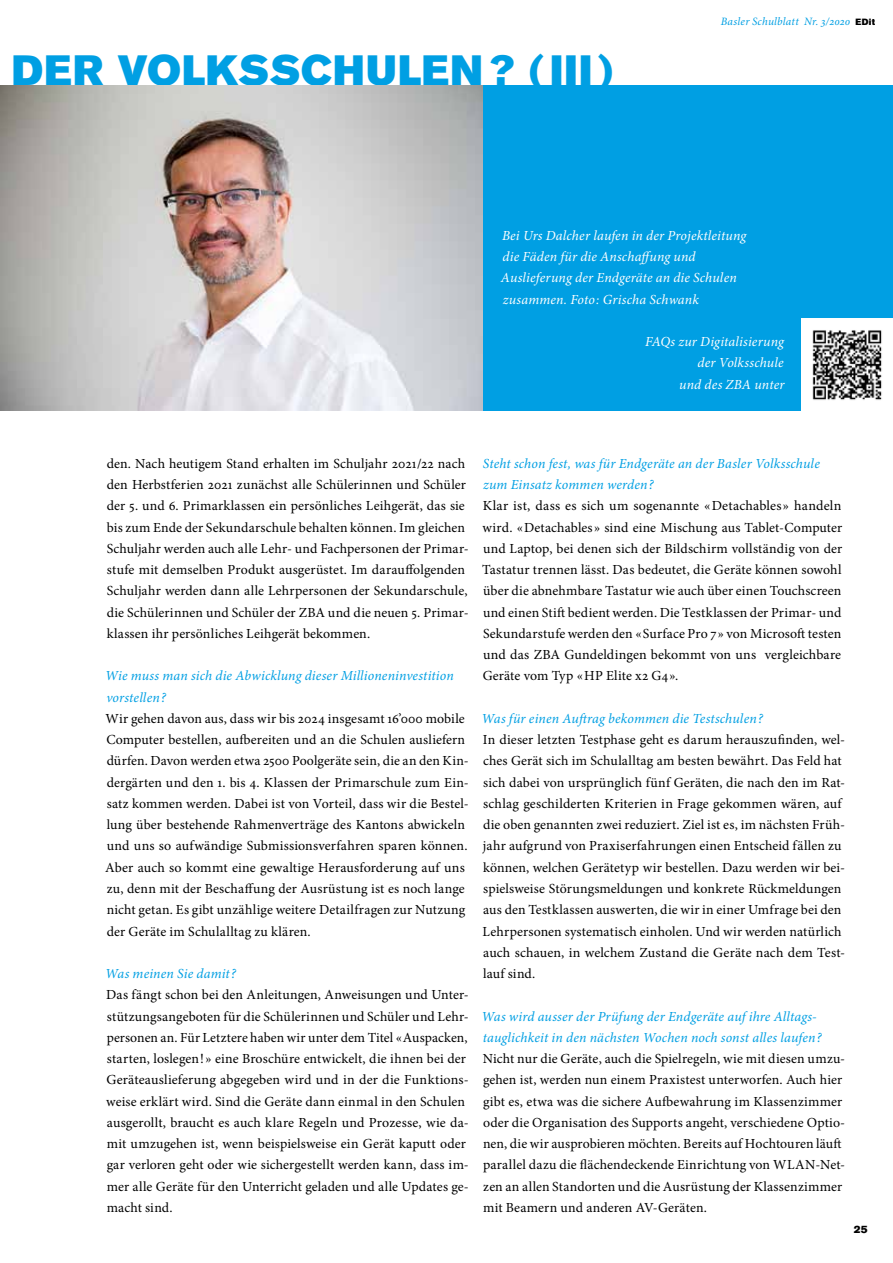
<style>
.page{position:relative;width:893px;height:1263px;background:#fff}
.page>*{position:absolute;margin:0;border:0;box-sizing:border-box;transform-origin:0 0}
.t1{font:42px "Akzidenz Grotesk BE Super";letter-spacing:.025em;color:#009fe3}
.t2{font:13.8px/21.3px "Minion Pro";letter-spacing:.01em;color:#000}
.t3{font:italic 13.8px/21.3px "Minion Pro";letter-spacing:.01em;color:#009fe3}
.t4{font:italic 13.8px/21.3px "Minion Pro";letter-spacing:.01em;color:#fff}
.t5{font:italic 11.25px "Minion Pro";letter-spacing:.015em;color:#009fe3}
.t6{font:10.5px "Akzidenz Grotesk BE Super";color:#000}
.s1{font-family:"Akzidenz Grotesk BE Super";font-style:normal;font-size:9px;color:#000}
</style>
<div class="page">
<div style="left:0;top:85px;width:893px;height:325px;background:#009fe3"></div>
<img style="left:0;top:85px;width:483px;height:325px">
<img style="left:801px;top:319px;width:92px;height:91px">
<h1 class="t1" style="left:12px;top:46px;width:603px">DER VOLKSSCHULEN ? ( III )</h1>
<p class="t5" style="left:721px;top:14px;width:156px">Basler Schulblatt Nr. 3/2020 <span class="s1">EDit</span></p>
<p class="t4" style="left:501px;top:225px;width:247px">Bei Urs Dalcher laufen in der Projektleitung die Fäden für die Anschaffung und Auslieferung der Endgeräte an die Schulen zusammen. Foto : Grischa Schwank</p>
<p class="t4" style="left:645px;top:331px;width:141px;text-align:right">FAQs zur Digitalisierung der Volksschule<br>und des ZBA unter</p>
<p class="t2" style="left:107px;top:453px;width:364px">den. Nach heutigem Stand erhalten im Schuljahr 2021/22 nach den Herbstferien 2021 zunächst alle Schülerinnen und Schüler der 5. und 6. Primarklassen ein persönliches Leihgerät, das sie bis zum Ende der Sekundarschule behalten können. Im gleichen Schuljahr werden auch alle Lehr- und Fachpersonen der Primar&shy;stufe mit demselben Produkt ausgerüstet. Im darauffolgenden Schuljahr werden dann alle Lehrpersonen der Sekundarschule, die Schülerinnen und Schüler der ZBA und die neuen 5. Primar&shy;klassen ihr persönliches Leihgerät bekommen.</p>
<p class="t3" style="left:105px;top:665px;width:350px">Wie muss man sich die Abwicklung dieser Millioneninvestition vorstellen ?</p>
<p class="t2" style="left:105px;top:708px;width:365px">Wir gehen davon aus, dass wir bis 2024 insgesamt 16’000 mobile Computer bestellen, aufbereiten und an die Schulen ausliefern dürfen. Davon werden etwa 2500 Poolgeräte sein, die an den Kin&shy;dergärten und den 1. bis 4. Klassen der Primarschule zum Ein&shy;satz kommen werden. Dabei ist von Vorteil, dass wir die Bestel&shy;lung über bestehende Rahmenverträge des Kantons abwickeln und uns so aufwändige Submissionsverfahren sparen können.<br>Aber auch so kommt eine gewaltige Herausforderung auf uns zu, denn mit der Beschaffung der Ausrüstung ist es noch lange nicht getan. Es gibt unzählige weitere Detailfragen zur Nutzung der Geräte im Schulalltag zu klären.</p>
<p class="t3" style="left:105px;top:963px;width:132px">Was meinen Sie damit ?</p>
<p class="t2" style="left:106px;top:984px;width:364px">Das fängt schon bei den Anleitungen, Anweisungen und Unter&shy;stützungsangeboten für die Schülerinnen und Schüler und Lehr&shy;personen an. Für Letztere haben wir unter dem Titel « Auspacken, starten, loslegen ! » eine Broschüre entwickelt, die ihnen bei der Geräteauslieferung abgegeben wird und in der die Funktions&shy;weise erklärt wird. Sind die Geräte dann einmal in den Schulen ausgerollt, braucht es auch klare Regeln und Prozesse, wie da&shy;mit umzugehen ist, wenn beispielsweise ein Gerät kaputt oder gar verloren geht oder wie sichergestellt werden kann, dass im&shy;mer alle Geräte für den Unterricht geladen und alle Updates ge&shy;macht sind.</p>
<p class="t3" style="left:483px;top:453px;width:339px">Steht schon fest, was für Endgeräte an der Basler Volksschule zum Einsatz kommen werden ?</p>
<p class="t2" style="left:482px;top:495px;width:362px;text-align:justify">Klar ist, dass es sich um sogenannte « Detachables » handeln wird. « Detachables » sind eine Mischung aus Tablet-Computer und Laptop, bei denen sich der Bildschirm vollständig von der Tastatur trennen lässt. Das bedeutet, die Geräte können sowohl über die abnehmbare Tastatur wie auch über einen Touchscreen und einen Stift bedient werden. Die Testklassen der Primar- und Sekundarstufe werden den « Surface Pro 7 » von Microsoft testen und das ZBA Gundeldingen bekommt von uns vergleichbare Geräte vom Typ « HP Elite x2 G4 ».</p>
<p class="t3" style="left:481px;top:708px;width:283px">Was für einen Auftrag bekommen die Testschulen ?</p>
<p class="t2" style="left:483px;top:729px;width:364px">In dieser letzten Testphase geht es darum herauszufinden, wel&shy;ches Gerät sich im Schulalltag am besten bewährt. Das Feld hat sich dabei von ursprünglich fünf Geräten, die nach den im Rat&shy;schlag geschilderten Kriterien in Frage gekommen wären, auf die oben genannten zwei reduziert. Ziel ist es, im nächsten Früh&shy;jahr aufgrund von Praxiserfahrungen einen Entscheid fällen zu können, welchen Gerätetyp wir bestellen. Dazu werden wir bei&shy;spielsweise Störungsmeldungen und konkrete Rückmeldungen aus den Testklassen auswerten, die wir in einer Umfrage bei den Lehrpersonen systematisch einholen. Und wir werden natürlich auch schauen, in welchem Zustand die Geräte nach dem Test&shy;lauf sind.</p>
<p class="t3" style="left:481px;top:1005px;width:342px">Was wird ausser der Prüfung der Endgeräte auf ihre Alltags&shy;tauglichkeit in den nächsten Wochen noch sonst alles laufen ?</p>
<p class="t2" style="left:483px;top:1048px;width:364px">Nicht nur die Geräte, auch die Spielregeln, wie mit diesen umzu&shy;gehen ist, werden nun einem Praxistest unterworfen. Auch hier gibt es, etwa was die sichere Aufbewahrung im Klassenzimmer oder die Organisation des Supports angeht, verschiedene Optio&shy;nen, die wir ausprobieren möchten. Bereits auf Hochtouren läuft parallel dazu die flächendeckende Einrichtung von WLAN-Net&shy;zen an allen Standorten und die Ausrüstung der Klassenzimmer mit Beamern und anderen AV-Geräten.</p>
<p class="t6" style="left:854px;top:1223px;width:15px">25</p>
</div>
